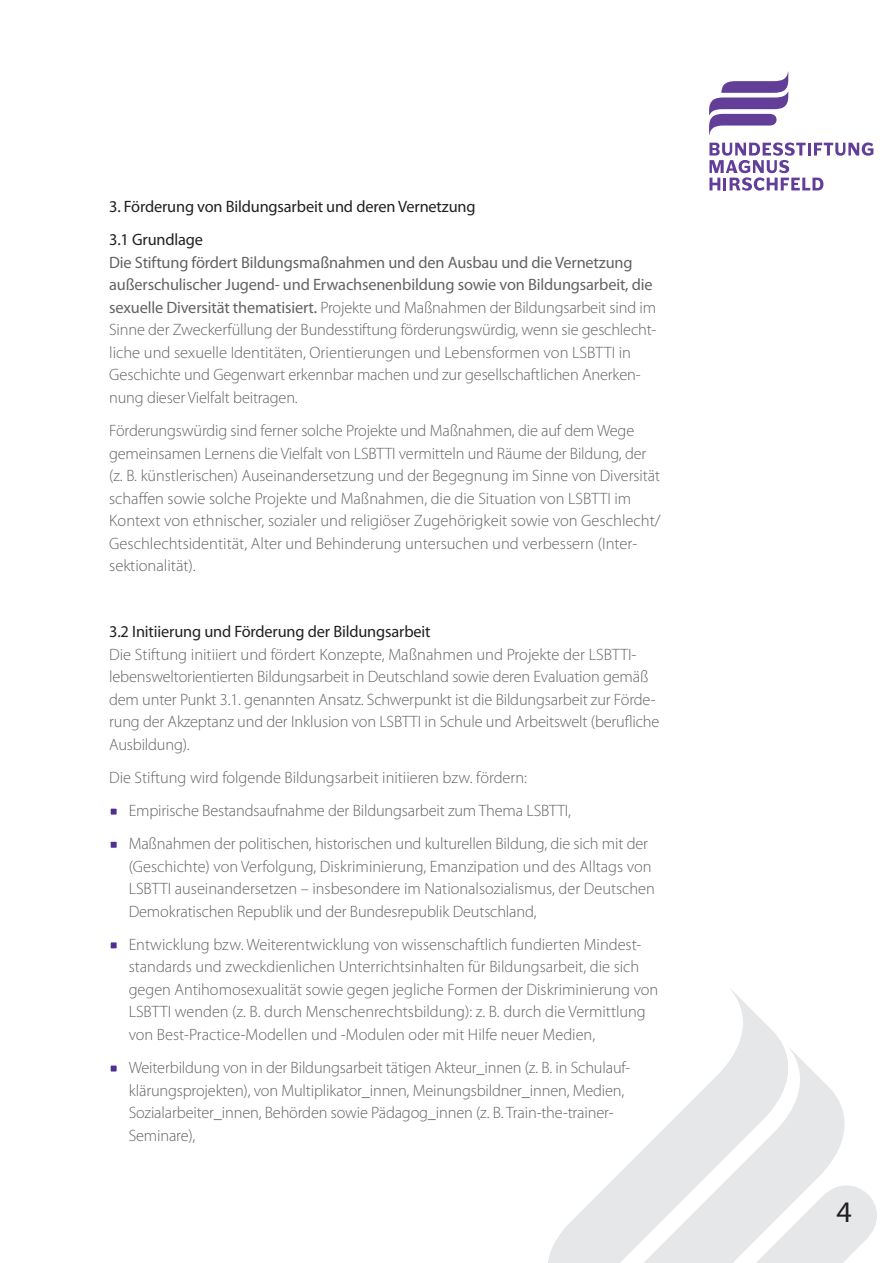
<style>
.page{position:relative;width:893px;height:1263px;background:#fff}
.page>*{position:absolute;margin:0;border:0;box-sizing:border-box;transform-origin:0 0}
.t1{font:30px "Myriad Pro";color:#231f20}
.t2{font:300 16.5px/22.5px "Myriad Pro";letter-spacing:-.005em;color:#636366}
.t3{font:16.5px/33.2px "Myriad Pro";letter-spacing:-.01em;color:#231f20}
.s1{font-weight:400}
</style>
<div class="page">
<svg style="left:709px;top:142px;width:164px;height:49px"></svg>
<svg style="left:709px;top:72px;width:79px;height:63px"></svg>
<svg style="left:110px;top:808px;width:7px;height:7px"></svg>
<svg style="left:110px;top:841px;width:7px;height:7px"></svg>
<svg style="left:110px;top:942px;width:7px;height:7px"></svg>
<svg style="left:110px;top:1065px;width:7px;height:7px"></svg>
<svg style="left:869px;top:1196px;width:8px;height:40px"></svg>
<svg style="left:731px;top:990px;width:52px;height:55px"></svg>
<svg style="left:548px;top:1045px;width:321px;height:218px;fill:#e6e7e9"></svg>
<p class="t3" style="left:109px;top:190px;width:368px">3. Förderung von Bildungsarbeit und deren Vernetzung<br>3.1 Grundlage</p>
<p class="t2" style="left:109px;top:251px;width:549px"><span class="s1">Die Stiftung fördert Bildungsmaßnahmen und den Ausbau und die Vernetzung außerschulischer Jugend- und Erwachsenenbildung sowie von Bildungsarbeit, die sexuelle Diversität thematisiert.</span> Projekte und Maßnahmen der Bildungsarbeit sind im Sinne der Zweckerfüllung der Bundesstiftung förderungswürdig, wenn sie geschlecht&shy;liche und sexuelle Identitäten, Orientierungen und Lebensformen von LSBTTI in Geschichte und Gegenwart erkennbar machen und zur gesellschaftlichen Anerken&shy;nung dieser Vielfalt beitragen.</p>
<p class="t2" style="left:109px;top:420px;width:553px">Förderungswürdig sind ferner solche Projekte und Maßnahmen, die auf dem Wege gemeinsamen Lernens die Vielfalt von LSBTTI vermitteln und Räume der Bildung, der (z. B. künstlerischen) Auseinandersetzung und der Begegnung im Sinne von Diversität schaffen sowie solche Projekte und Maßnahmen, die die Situation von LSBTTI im Kontext von ethnischer, sozialer und religiöser Zugehörigkeit sowie von Geschlecht/ Geschlechtsidentität, Alter und Behinderung untersuchen und verbessern (Inter&shy;sektionalität).</p>
<p class="t3" style="left:109px;top:615px;width:323px">3.2 Initiierung und Förderung der Bildungsarbeit</p>
<p class="t2" style="left:109px;top:643px;width:552px">Die Stiftung initiiert und fördert Konzepte, Maßnahmen und Projekte der LSBTTI&shy;lebensweltorientierten Bildungsarbeit in Deutschland sowie deren Evaluation gemäß dem unter Punkt 3.1. genannten Ansatz. Schwerpunkt ist die Bildungsarbeit zur Förde&shy;rung der Akzeptanz und der Inklusion von LSBTTI in Schule und Arbeitswelt (berufliche Ausbildung).</p>
<p class="t2" style="left:129px;top:761px;width:521px;line-height:33.2px;text-indent:-20px">Die Stiftung wird folgende Bildungsarbeit initiieren bzw. fördern:<br>Empirische Bestandsaufnahme der Bildungsarbeit zum Thema LSBTTI,<br>Maßnahmen der politischen, historischen und kulturellen Bildung, die sich mit der</p>
<p class="t2" style="left:129px;top:855px;width:528px">(Geschichte) von Verfolgung, Diskriminierung, Emanzipation und des Alltags von<br>LSBTTI auseinandersetzen – insbesondere im Nationalsozialismus, der Deutschen<br>Demokratischen Republik und der Bundesrepublik Deutschland,</p>
<p class="t2" style="left:129px;top:933px;width:531px">Entwicklung bzw. Weiterentwicklung von wissenschaftlich fundierten Mindest&shy;standards und zweckdienlichen Unterrichtsinhalten für Bildungsarbeit, die sich gegen Antihomosexualität sowie gegen jegliche Formen der Diskriminierung von LSBTTI wenden (z. B. durch Menschenrechtsbildung): z. B. durch die Vermittlung von Best-Practice-Modellen und -Modulen oder mit Hilfe neuer Medien,</p>
<p class="t2" style="left:129px;top:1056px;width:503px">Weiterbildung von in der Bildungsarbeit tätigen Akteur_innen (z. B. in Schulauf&shy;klärungsprojekten), von Multiplikator_innen, Meinungsbildner_innen, Medien, Sozialarbeiter_innen, Behörden sowie Pädagog_innen (z. B. Train-the-trainer-Seminare),</p>
<h1 class="t1" style="left:836px;top:1193px;width:17px">4</h1>
</div>
